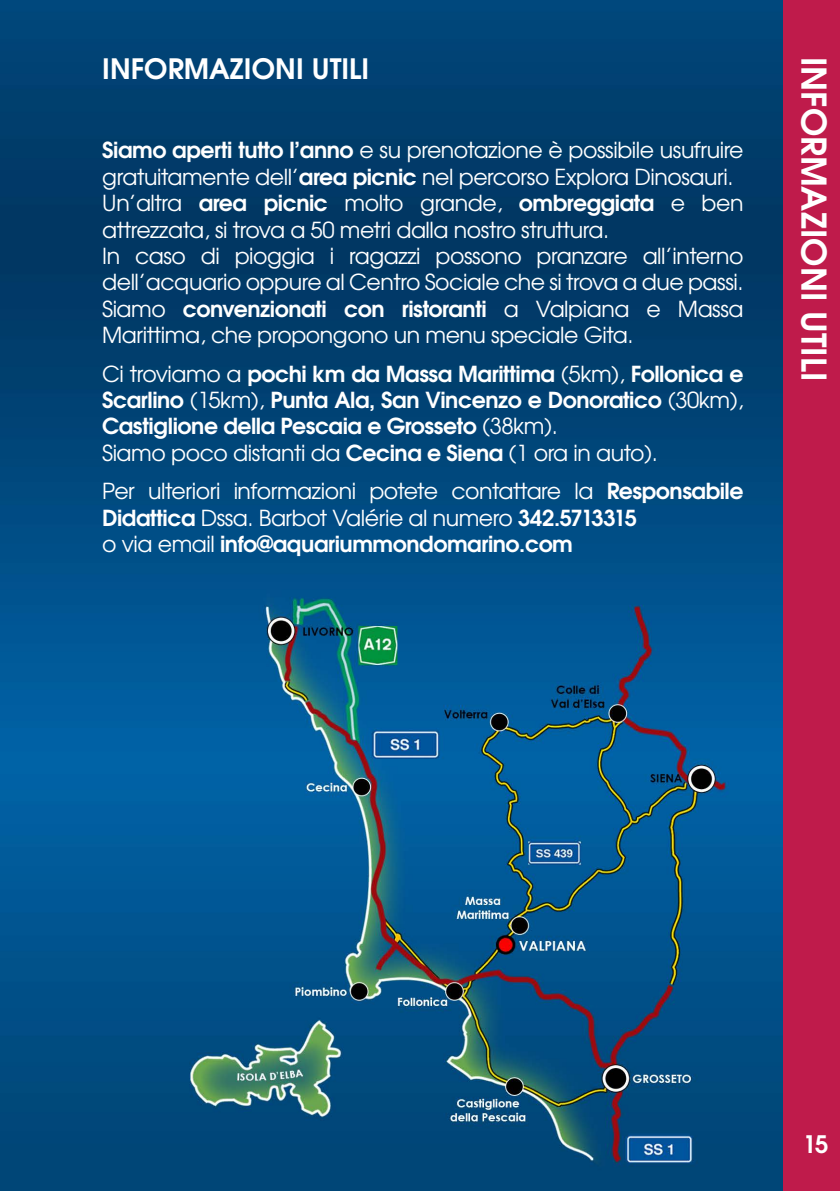
<style>
.page{position:relative;width:840px;height:1191px;background:#fff}
.page>*{position:absolute;margin:0;border:0;box-sizing:border-box;transform-origin:0 0}
.t1{font:600 34px "URW Gothic L";color:#fff}
.t2{font:600 28px "URW Gothic L";color:#fff}
.t3{font:600 24px "URW Gothic L";color:#fff}
.t4{font:22px/26.4px "URW Gothic L";letter-spacing:-.02em;color:#fff}
.t5{font:600 22px/26.4px "URW Gothic L";letter-spacing:-.02em;color:#fff}
.s1{font-weight:600}
.s2{font-weight:400}
</style>
<div class="page">
<img style="left:0;top:0;width:782px;height:1191px">
<div style="left:782px;top:0;width:57px;height:1191px;background:#bf1b4b"></div>
<p class="t2" style="left:102px;top:50px;width:269px">INFORMAZIONI UTILI</p>
<p class="t4" style="left:102px;top:137px;width:642px"><span class="s1">Siamo aperti tutto l’anno</span> e su prenotazione è possibile usufruire gratuitamente dell’<span class="s1">area picnic</span> nel percorso Explora Dinosauri.<br>Un’altra <span class="s1">area picnic</span> molto grande, <span class="s1">ombreggiata</span> e ben attrezzata, si trova a 50 metri dalla nostro struttura.<br>In caso di pioggia i ragazzi possono pranzare all’interno dell’acquario oppure al Centro Sociale che si trova a due passi.<br>Siamo <span class="s1">convenzionati con ristoranti</span> a Valpiana e Massa Marittima, che propongono un menu speciale Gita.</p>
<p class="t5" style="left:102px;top:359px;width:642px"><span class="s2">Ci troviamo a</span> pochi km da Massa Marittima <span class="s2">(5km),</span> Follonica e Scarlino <span class="s2">(15km),</span> Punta Ala, San Vincenzo e Donoratico <span class="s2">(30km), </span>Castiglione della Pescaia e Grosseto <span class="s2">(38km).<br>Siamo poco distanti da</span> Cecina e Siena <span class="s2">(1 ora in auto).</span></p>
<p class="t4" style="left:102px;top:477px;width:642px">Per ulteriori informazioni potete contattare la <span class="s1">Responsabile<br>Didattica</span> Dssa. Barbot Valérie al numero <span class="s1">342.5713315<br></span>o via email <span class="s1">info@aquariummondomarino.com</span></p>
<h1 class="t1" style="left:836px;top:57px;width:326px;rotate:90deg">INFORMAZIONI UTILI</h1>
<p class="t3" style="left:802px;top:1128px;width:27px">15</p>
</div>
